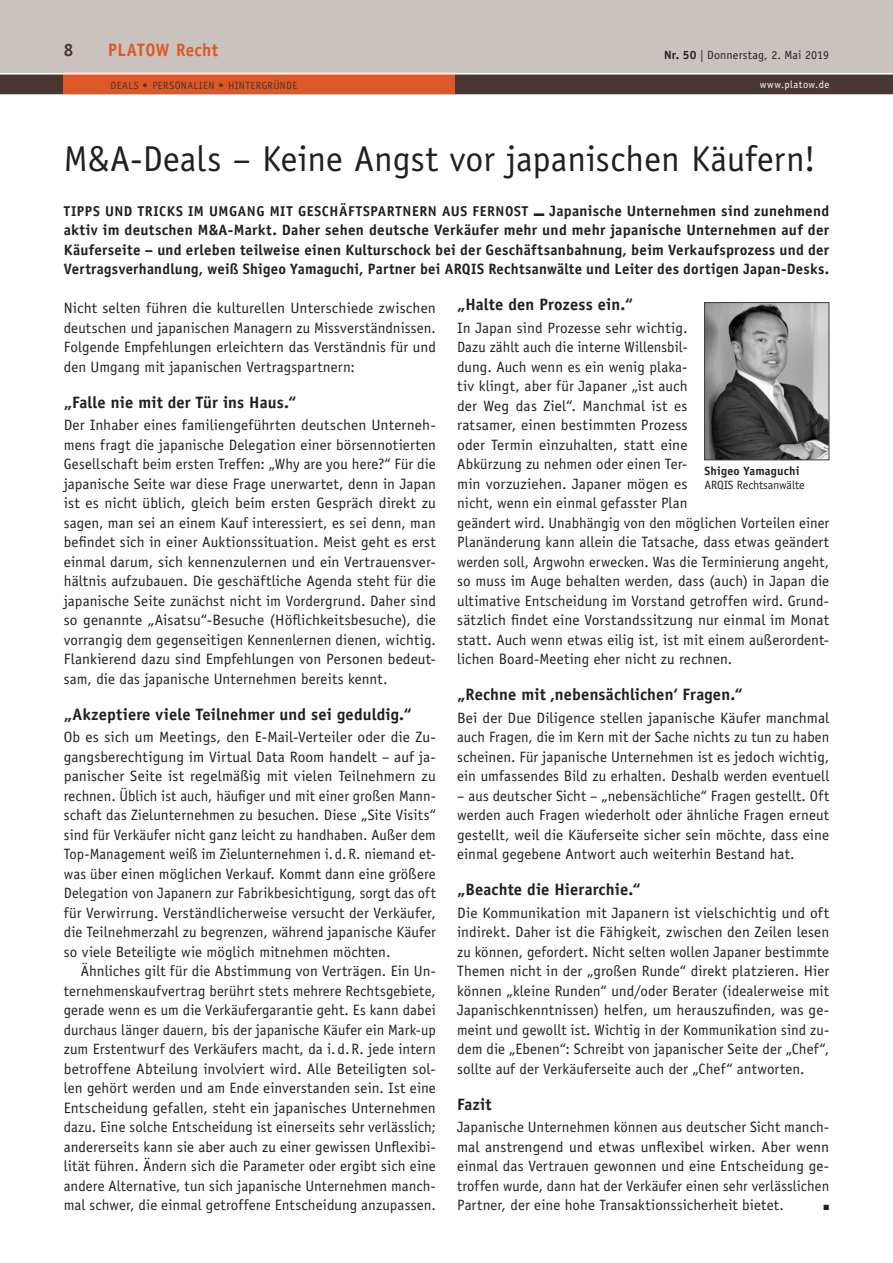
<style>
.page{position:relative;width:893px;height:1263px;background:#fff}
.page>*{position:absolute;margin:0;border:0;box-sizing:border-box;transform-origin:0 0}
.t1{font:36px "Officina Sans Std";color:#231f20}
.t2{font:700 18px "Officina Sans Std";letter-spacing:.02em;color:#dd5827;scale:.95 1}
.t3{font:700 18px "Officina Sans Std";color:#473632;scale:.95 1}
.t4{font:700 16.5px "Officina Sans Std";letter-spacing:.005em;color:#231f20}
.t5{font:15px/19.5px "Officina Sans Std";letter-spacing:.005em;color:#231f20;text-align:justify}
.t6{font:700 15px/19.5px "Officina Sans Std";letter-spacing:.02em;color:#231f20;text-align:justify}
.t7{font:700 14.25px "Officina Sans Std";letter-spacing:.04em;color:#231f20}
.t8{font:12px "Officina Sans Std";letter-spacing:.015em;color:#231f20}
.t9{font:12px "Officina Sans Std";letter-spacing:-.01em;color:#231f20}
.t10{font:700 12px "Officina Sans Std";letter-spacing:.015em;color:#231f20}
.t11{font:10.5px "Officina Sans Std";letter-spacing:.035em;color:#473632}
.t12{font:10.5px "Officina Sans Std";letter-spacing:.045em;color:#fff}
.t13{font:7.5px "Zapf Dingbats";color:#231f20}
.s1{font-weight:700}
.s2{font-size:15px}
</style>
<div class="page">
<div style="left:0;top:0;width:893px;height:72px;background:#cac2bf"></div>
<div style="left:0;top:72px;width:893px;height:22px;background:#473632"></div>
<hr style="left:0;top:94px;width:893px;height:1px;background:#473632">
<div style="left:64px;top:73px;width:391px;height:21px;background:#dd5827"></div>
<hr style="left:0;top:72px;width:893px;height:3px;background:#fff">
<img style="left:706px;top:304px;width:121px;height:154px">
<div style="left:704px;top:302px;width:125px;height:158px;border:1px solid #3e3e3f"></div>
<p class="t3" style="left:64px;top:40px;width:12px">8</p>
<p class="t2" style="left:108px;top:40px;width:117px">PLATOW Recht</p>
<p class="t11" style="left:111px;top:79px;width:188px">DEALS <span class="s1">•</span> PERSONALIEN <span class="s1">•</span> HINTERGRÜNDE</p>
<p class="t8" style="left:664px;top:48px;width:166px"><span class="s1">Nr. 50</span> | Donnerstag, 2. Mai 2019</p>
<p class="t12" style="left:760px;top:79px;width:71px">www.platow.de</p>
<h1 class="t1" style="left:64px;top:139px;width:753px">M&amp;A-Deals – Keine Angst vor japanischen Käufern!</h1>
<p class="t7" style="left:64px;top:203px;width:767px">TIPPS UND TRICKS IM UMGANG MIT GESCHÄFTSPARTNERN AUS FERNOST ■ <span class="s2">Japanische Unternehmen sind zunehmend</span></p>
<p class="t6" style="left:64px;top:220px;width:767px">aktiv im deutschen M&amp;A-Markt. Daher sehen deutsche Verkäufer mehr und mehr japanische Unternehmen auf der Käuferseite – und erleben teilweise einen Kulturschock bei der Geschäftsanbahnung, beim Verkaufsprozess und der Vertragsverhandlung, weiß Shigeo Yamaguchi, Partner bei ARQIS Rechtsanwälte und Leiter des dortigen Japan-Desks.</p>
<p class="t5" style="left:64px;top:299px;width:374px">Nicht selten führen die kulturellen Unterschiede zwischen deutschen und japanischen Managern zu Missverständnissen.<br>Folgende Empfehlungen erleichtern das Verständnis für und den Umgang mit japanischen Vertragspartnern:</p>
<p class="t4" style="left:64px;top:393px;width:234px">„Falle nie mit der Tür ins Haus.“</p>
<p class="t5" style="left:64px;top:416px;width:374px">Der Inhaber eines familiengeführten deutschen Unterneh&shy;mens fragt die japanische Delegation einer börsennotierten Gesellschaft beim ersten Treffen: „Why are you here?“ Für die japanische Seite war diese Frage unerwartet, denn in Japan ist es nicht üblich, gleich beim ersten Gespräch direkt zu sagen, man sei an einem Kauf interessiert, es sei denn, man befindet sich in einer Auktionssituation. Meist geht es erst einmal darum, sich kennenzulernen und ein Vertrauensver&shy;hältnis aufzubauen. Die geschäftliche Agenda steht für die japanische Seite zunächst nicht im Vordergrund. Daher sind so genannte „Aisatsu“-Besuche (Höflichkeitsbesuche), die vorrangig dem gegenseitigen Kennenlernen dienen, wichtig.<br>Flankierend dazu sind Empfehlungen von Personen bedeut&shy;sam, die das japanische Unternehmen bereits kennt.</p>
<p class="t4" style="left:64px;top:705px;width:349px">„Akzeptiere viele Teilnehmer und sei geduldig.“</p>
<p class="t5" style="left:64px;top:728px;width:374px">Ob es sich um Meetings, den E-Mail-Verteiler oder die Zu&shy;gangsberechtigung im Virtual Data Room handelt – auf ja&shy;panischer Seite ist regelmäßig mit vielen Teilnehmern zu rechnen. Üblich ist auch, häufiger und mit einer großen Mann&shy;schaft das Zielunternehmen zu besuchen. Diese „Site Visits“ sind für Verkäufer nicht ganz leicht zu handhaben. Außer dem Top-Management weiß im Zielunternehmen i. d. R. niemand et&shy;was über einen möglichen Verkauf. Kommt dann eine größere Delegation von Japanern zur Fabrikbesichtigung, sorgt das oft für Verwirrung. Verständlicherweise versucht der Verkäufer, die Teilnehmerzahl zu begrenzen, während japanische Käufer so viele Beteiligte wie möglich mitnehmen möchten.</p>
<p class="t5" style="left:64px;top:962px;width:374px;text-indent:17px">Ähnliches gilt für die Abstimmung von Verträgen. Ein Un&shy;ternehmenskaufvertrag berührt stets mehrere Rechtsgebiete, gerade wenn es um die Verkäufergarantie geht. Es kann dabei durchaus länger dauern, bis der japanische Käufer ein Mark-up zum Erstentwurf des Verkäufers macht, da i. d. R. jede intern betroffene Abteilung involviert wird. Alle Beteiligten sol&shy;len gehört werden und am Ende einverstanden sein. Ist eine Entscheidung gefallen, steht ein japanisches Unternehmen dazu. Eine solche Entscheidung ist einerseits sehr verlässlich; andererseits kann sie aber auch zu einer gewissen Unflexibi&shy;lität führen. Ändern sich die Parameter oder ergibt sich eine andere Alternative, tun sich japanische Unternehmen manch&shy;mal schwer, die einmal getroffene Entscheidung anzupassen.</p>
<p class="t4" style="left:457px;top:295px;width:177px">„Halte den Prozess ein.“</p>
<p class="t5" style="left:457px;top:318px;width:374px;text-align:left">In Japan sind Prozesse sehr wichtig.<br>Dazu zählt auch die interne Willensbil-<br>dung. Auch wenn es ein wenig plaka-<br>tiv klingt, aber für Japaner „ist auch<br>der Weg das Ziel“. Manchmal ist es<br>ratsamer, einen bestimmten Prozess<br>oder Termin einzuhalten, statt eine<br>Abkürzung zu nehmen oder einen Ter-<br>min vorzuziehen. Japaner mögen es<br>nicht, wenn ein einmal gefasster Plan<br>geändert wird. Unabhängig von den möglichen Vorteilen einer Planänderung kann allein die Tatsache, dass etwas geändert werden soll, Argwohn erwecken. Was die Terminierung angeht, so muss im Auge behalten werden, dass (auch) in Japan die ultimative Entscheidung im Vorstand getroffen wird. Grund&shy;sätzlich findet eine Vorstandssitzung nur einmal im Monat statt. Auch wenn etwas eilig ist, ist mit einem außerordent&shy;lichen Board-Meeting eher nicht zu rechnen.</p>
<p class="t4" style="left:457px;top:685px;width:287px">„Rechne mit ‚nebensächlichen‘ Fragen.“</p>
<p class="t5" style="left:457px;top:708px;width:374px">Bei der Due Diligence stellen japanische Käufer manchmal auch Fragen, die im Kern mit der Sache nichts zu tun zu haben scheinen. Für japanische Unternehmen ist es jedoch wichtig, ein umfassendes Bild zu erhalten. Deshalb werden eventuell</p>
<p class="t5" style="left:457px;top:786px;width:374px">– aus deutscher Sicht – „nebensächliche“ Fragen gestellt. Oft werden auch Fragen wiederholt oder ähnliche Fragen erneut gestellt, weil die Käuferseite sicher sein möchte, dass eine einmal gegebene Antwort auch weiterhin Bestand hat.</p>
<p class="t4" style="left:457px;top:880px;width:185px">„Beachte die Hierarchie.“</p>
<p class="t5" style="left:457px;top:903px;width:374px">Die Kommunikation mit Japanern ist vielschichtig und oft indirekt. Daher ist die Fähigkeit, zwischen den Zeilen lesen zu können, gefordert. Nicht selten wollen Japaner bestimmte Themen nicht in der „großen Runde“ direkt platzieren. Hier können „kleine Runden“ und/oder Berater (idealerweise mit Japanischkenntnissen) helfen, um herauszufinden, was ge&shy;meint und gewollt ist. Wichtig in der Kommunikation sind zu&shy;dem die „Ebenen“: Schreibt von japanischer Seite der „Chef“, sollte auf der Verkäuferseite auch der „Chef“ antworten.</p>
<p class="t4" style="left:457px;top:1095px;width:36px">Fazit</p>
<p class="t5" style="left:457px;top:1118px;width:374px">Japanische Unternehmen können aus deutscher Sicht manch&shy;mal anstrengend und etwas unflexibel wirken. Aber wenn einmal das Vertrauen gewonnen und eine Entscheidung ge&shy;troffen wurde, dann hat der Verkäufer einen sehr verlässlichen Partner, der eine hohe Transaktionssicherheit bietet.</p>
<p class="t10" style="left:705px;top:464px;width:96px">Shigeo Yamaguchi</p>
<p class="t9" style="left:705px;top:479px;width:102px">ARQIS Rechtsanwälte</p>
<p class="t13" style="left:823px;top:1203px;width:7px">■</p>
</div>
